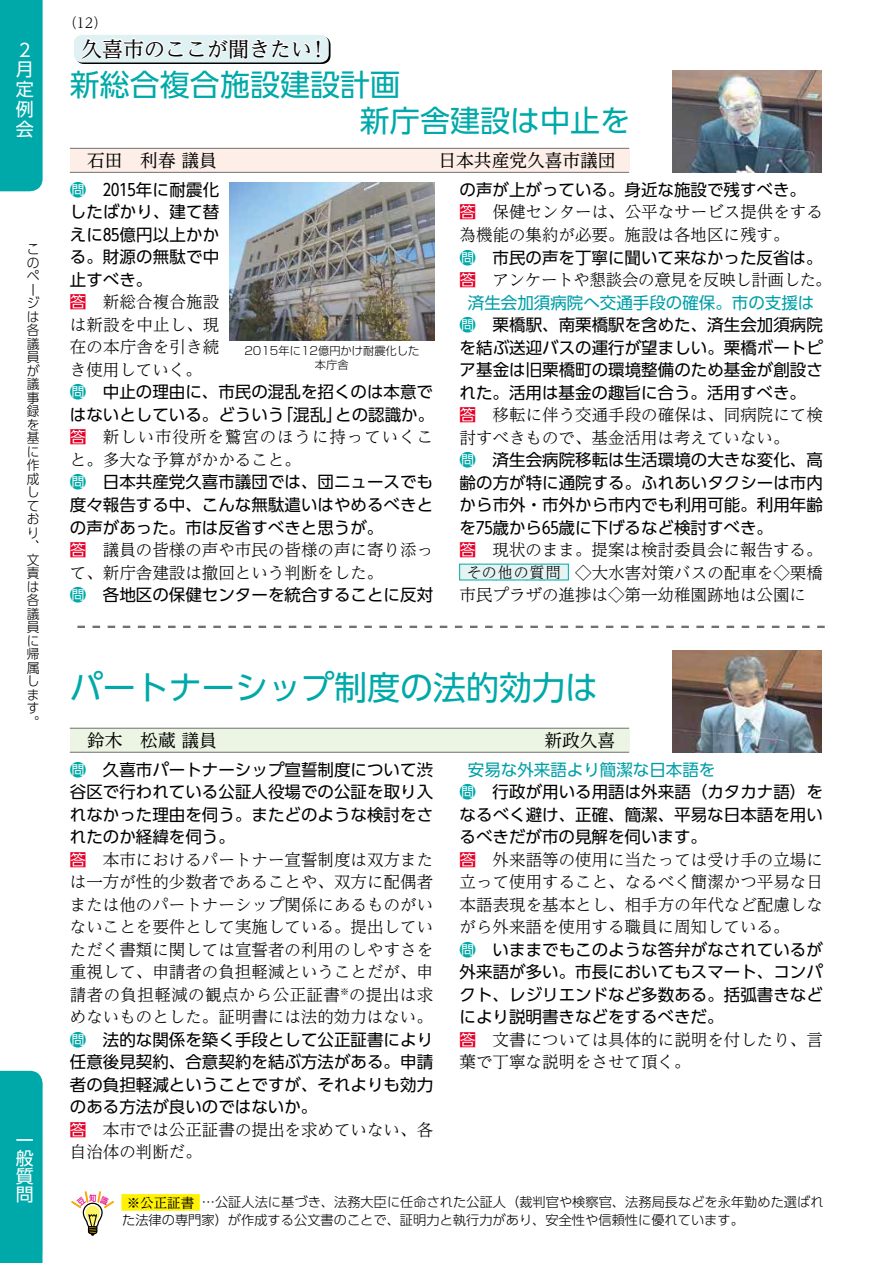
<style>
.page{position:relative;width:893px;height:1263px;background:#fff}
.page>*{position:absolute;margin:0;border:0;box-sizing:border-box;transform-origin:0 0}
.t1{font:33px "UD Shin Go Pro";color:#00a9a9}
.t2{font:30px/36px "UD Shin Go Pro";color:#00a9a9}
.t3{font:21px "UD Reimin Pro";color:#000}
.t4{font:18px/19.8px "UD Shin Go Pro";color:#fff}
.t5{font:17.7px "UD Reimin Pro";color:#000}
.t6{font:16.5px/22.5px "UD Shin Go Pro";color:#000;text-align:justify}
.t7{font:300 16.5px/22.5px "UD Reimin Pro";color:#000}
.t8{font:300 16.5px/22.5px "UD Reimin Pro";letter-spacing:.055em;color:#000}
.t9{font:300 16.5px "UD Reimin Pro";letter-spacing:-.02em;color:#000}
.t10{font:300 15px "UD Reimin Pro";letter-spacing:.06em;color:#000}
.t11{font:300 13.8px "UD Reimin Pro";color:#000}
.t12{font:300 13.5px/13.5px "UD Shin Go Pr 6";color:#000;scale:.95 1}
.t13{font:13.5px "UD Reimin Pro";color:#000}
.t14{font:300 13.2px/18px "UD Shin Go Pro";color:#000}
.t15{font:300 11.25px/13.5px "Shin Go Pro";color:#000;text-align:center}
.s1{color:#00a9a9}
.s2{font-family:"UD Shin Go Pr 6";font-weight:400;color:#e60027}
.s3{color:#009fa8}
</style>
<div class="page">
<div style="left:70px;top:728px;width:559px;height:24px;background:#ecf5e3"></div>
<svg style="left:77px;top:626px;width:748px;height:2px"></svg>
<img style="left:673px;top:650px;width:149px;height:102px">
<hr style="left:70px;top:728px;width:559px;height:1px;background:#727171">
<hr style="left:70px;top:752px;width:559px;height:1px;background:#727171">
<div style="left:70px;top:148px;width:559px;height:24px;background:#fdeee7"></div>
<hr style="left:70px;top:148px;width:559px;height:1px;background:#727171">
<hr style="left:70px;top:172px;width:559px;height:1px;background:#727171">
<img style="left:673px;top:70px;width:149px;height:102px">
<svg style="left:121px;top:1194px;width:79px;height:17px"></svg>
<div style="left:460px;top:564px;width:108px;height:16px;background:#e5f3f3"></div>
<img style="left:230px;top:183px;width:204px;height:158px">
<div style="left:0;top:0;width:43px;height:191px;background:#00a9a9"></div>
<div style="left:0;top:1071px;width:43px;height:192px;background:#00a9a9"></div>
<svg style="left:76px;top:36px;width:255px;height:28px"></svg>
<div style="left:74px;top:35px;width:255px;height:28px;background:#e0f1f3;border-radius:9px"></div>
<svg style="left:79px;top:35px;width:242px;height:25px"></svg>
<svg style="left:71px;top:1191px;width:43px;height:45px"></svg>
<p class="t4" style="left:16px;top:39px;width:19px">2月定例会</p>
<p class="t12" style="left:27px;top:242px;width:15px">このページは各議員が議事録を基に作成しており、文責は各議員に帰属します。</p>
<p class="t4" style="left:16px;top:1130px;width:19px;line-height:18px;text-align:justify">一般質問</p>
<p class="t11" style="left:64px;top:12px;width:45px">（12）</p>
<p class="t3" style="left:81px;top:32px;width:249px">久喜市のここが聞きたい！</p>
<h2 class="t2" style="left:70px;top:66px;width:561px">新総合複合施設建設計画<br>　　　　　　　　　 新庁舎建設は中止を</h2>
<p class="t5" style="left:87px;top:146px;width:131px">石田　利春 議員</p>
<p class="t5" style="left:439px;top:146px;width:178px">日本共産党久喜市議団</p>
<p class="t6" style="left:70px;top:178px;width:151px"><span class="s1">問</span> 2015年に耐震化したばかり、建て替えに85億円以上かかる。財源の無駄で中止すべき。</p>
<p class="t7" style="left:70px;top:290px;width:151px;text-align:justify"><span class="s2">答</span> 新総合複合施設は新設を中止し、現在の本庁舎を引き続き使用していく。</p>
<p class="t6" style="left:70px;top:380px;width:366px"><span class="s1">問</span> 中止の理由に、市民の混乱を招くのは本意ではないとしている。どういう「混乱」との認識か。</p>
<p class="t8" style="left:70px;top:425px;width:365px"><span class="s2">答</span> 新しい市役所を鷲宮のほうに持っていくこと。多大な予算がかかること。</p>
<p class="t6" style="left:70px;top:470px;width:365px"><span class="s1">問</span> 日本共産党久喜市議団では、団ニュースでも度々報告する中、こんな無駄遣いはやめるべきとの声があった。市は反省すべきと思うが。</p>
<p class="t7" style="left:70px;top:538px;width:365px"><span class="s2">答</span> 議員の皆様の声や市民の皆様の声に寄り添って、新庁舎建設は撤回という判断をした。</p>
<p class="t6" style="left:70px;top:583px;width:365px"><span class="s1">問</span> 各地区の保健センターを統合することに反対</p>
<p class="t6" style="left:460px;top:178px;width:348px">の声が上がっている。身近な施設で残すべき。</p>
<p class="t7" style="left:460px;top:200px;width:365px"><span class="s2">答</span> 保健センターは、公平なサービス提供をする為機能の集約が必要。施設は各地区に残す。</p>
<p class="t6" style="left:460px;top:245px;width:364px"><span class="s1">問</span> 市民の声を丁寧に聞いて来なかった反省は。</p>
<p class="t9" style="left:460px;top:266px;width:373px"><span class="s2">答</span> アンケートや懇談会の意見を反映し計画した。</p>
<p class="t6" style="left:460px;top:290px;width:365px;text-align:left;text-indent:8px"><span class="s3">済生会加須病院へ交通手段の確保。市の支援は</span><span class="s1">問</span> 栗橋駅、南栗橋駅を含めた、済生会加須病院を結ぶ送迎バスの運行が望ましい。栗橋ボートピア基金は旧栗橋町の環境整備のため基金が創設された。活用は基金の趣旨に合う。活用すべき。</p>
<p class="t7" style="left:460px;top:403px;width:365px"><span class="s2">答</span> 移転に伴う交通手段の確保は、同病院にて検討すべきもので、基金活用は考えていない。</p>
<p class="t6" style="left:460px;top:448px;width:365px"><span class="s1">問</span> 済生会病院移転は生活環境の大きな変化、高齢の方が特に通院する。ふれあいタクシーは市内から市外・市外から市内でも利用可能。利用年齢を75歳から65歳に下げるなど検討すべき。</p>
<p class="t7" style="left:460px;top:538px;width:365px;text-align:justify"><span class="s2">答</span> 現状のまま。提案は検討委員会に報告する。その他の質問　◇大水害対策バスの配車を◇栗橋市民プラザの進捗は◇第一幼稚園跡地は公園に</p>
<p class="t15" style="left:244px;top:343px;width:176px">2015年に12億円かけ耐震化した本庁舎</p>
<p class="t10" style="left:467px;top:560px;width:96px">その他の質問</p>
<h1 class="t1" style="left:70px;top:660px;width:529px">パートナーシップ制度の法的効力は</h1>
<p class="t5" style="left:87px;top:726px;width:131px">鈴木　松蔵 議員</p>
<p class="t5" style="left:544px;top:726px;width:72px">新政久喜</p>
<p class="t6" style="left:70px;top:758px;width:365px"><span class="s1">問</span> 久喜市パートナーシップ宣誓制度について渋谷区で行われている公証人役場での公証を取り入れなかった理由を伺う。またどのような検討をされたのか経緯を伺う。</p>
<p class="t7" style="left:70px;top:848px;width:365px;text-align:justify"><span class="s2">答</span> 本市におけるパートナー宣誓制度は双方または一方が性的少数者であることや、双方に配偶者または他のパートナーシップ関係にあるものがいないことを要件として実施している。提出していただく書類に関しては宣誓者の利用のしやすさを重視して、申請者の負担軽減ということだが、申請者の負担軽減の観点から公正証書<sup>※</sup>の提出は求めないものとした。証明書には法的効力はない。</p>
<p class="t6" style="left:70px;top:1028px;width:365px"><span class="s1">問</span> 法的な関係を築く手段として公正証書により任意後見契約、合意契約を結ぶ方法がある。申請者の負担軽減ということですが、それよりも効力のある方法が良いのではないか。</p>
<p class="t7" style="left:70px;top:1118px;width:365px"><span class="s2">答</span> 本市では公正証書の提出を求めていない、各自治体の判断だ。</p>
<p class="t6" style="left:460px;top:758px;width:365px;text-align:left;text-indent:8px"><span class="s3">安易な外来語より簡潔な日本語を<br></span><span class="s1">問</span> 行政が用いる用語は外来語（カタカナ語）をなるべく避け、正確、簡潔、平易な日本語を用いるべきだが市の見解を伺います。</p>
<p class="t7" style="left:460px;top:848px;width:365px;text-align:justify"><span class="s2">答</span> 外来語等の使用に当たっては受け手の立場に立って使用すること、なるべく簡潔かつ平易な日本語表現を基本とし、相手方の年代など配慮しながら外来語を使用する職員に周知している。</p>
<p class="t6" style="left:460px;top:938px;width:365px"><span class="s1">問</span> いままでもこのような答弁がなされているが外来語が多い。市長においてもスマート、コンパクト、レジリエンドなど多数ある。括弧書きなどにより説明書きなどをするべきだ。</p>
<p class="t7" style="left:460px;top:1028px;width:365px"><span class="s2">答</span> 文書については具体的に説明を付したり、言葉で丁寧な説明をさせて頂く。</p>
<p class="t14" style="left:122px;top:1193px;width:703px;text-indent:80px">…公証人法に基づき、法務大臣に任命された公証人（裁判官や検察官、法務局長などを永年勤めた選ばれた法律の専門家）が作成する公文書のことで、証明力と執行力があり、安全性や信頼性に優れています。</p>
<p class="t13" style="left:127px;top:1191px;width:69px">※公正証書</p>
</div>
